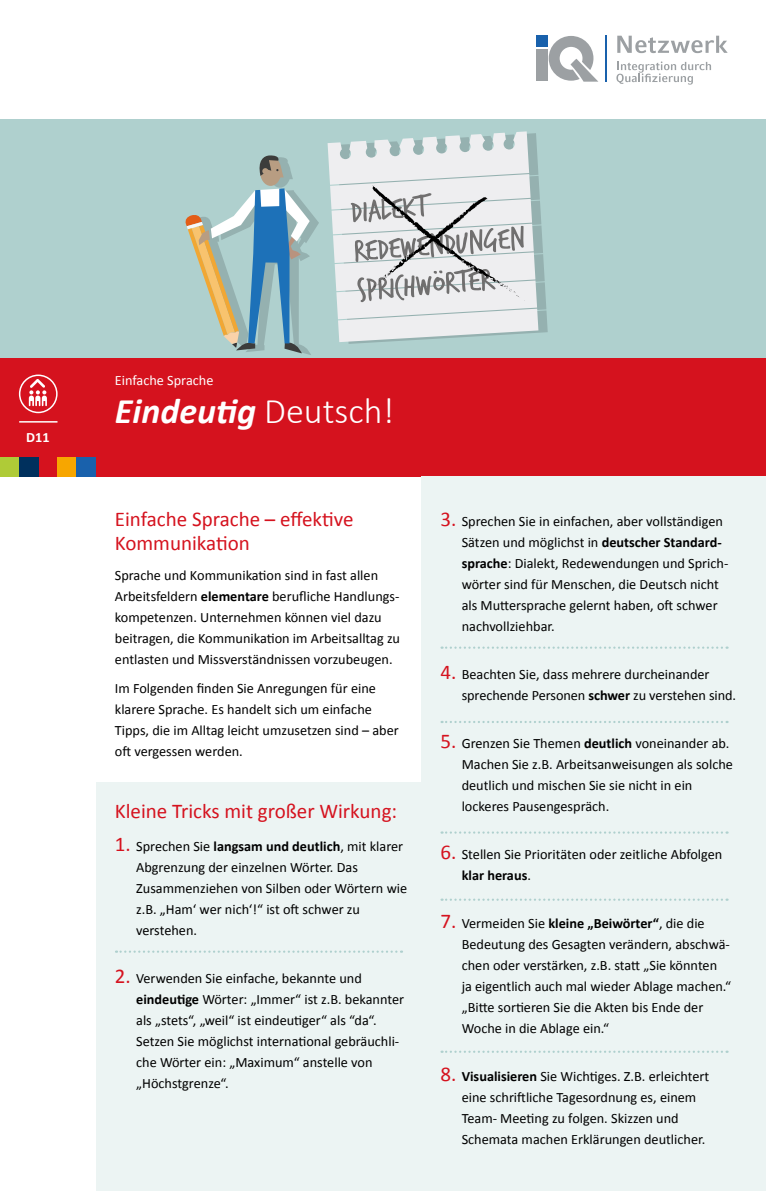
<style>
.page{position:relative;width:766px;height:1191px;background:#fff}
.page>*{position:absolute;margin:0;border:0;box-sizing:border-box;transform-origin:0 0}
.t1{font:italic 700 36px "Calibri";color:#fff}
.t2{font:21px/24px "Calibri";color:#d5121e}
.t3{font:14.25px/21px "Calibri";color:#000}
.t4{font:14.25px "Calibri";color:#fff}
.t5{font:700 14.25px "Calibri";color:#fff}
.s1{font-weight:300;font-style:normal}
.s2{font-weight:700}
.s3{font-size:21px;color:#d5121e}
</style>
<div class="page">
<div style="left:0;top:357px;width:765px;height:119px;background:#d5121e"></div>
<div style="left:0;top:457px;width:19px;height:19px;background:#afcb37"></div>
<div style="left:19px;top:457px;width:19px;height:19px;background:#00305d"></div>
<div style="left:57px;top:457px;width:20px;height:19px;background:#f7a600"></div>
<div style="left:77px;top:457px;width:19px;height:19px;background:#1961ac"></div>
<div style="left:536px;top:49px;width:11px;height:32px;background:#9ca0a3"></div>
<div style="left:536px;top:36px;width:11px;height:11px;background:#1961ac"></div>
<svg style="left:548px;top:36px;width:50px;height:46px"></svg>
<hr style="left:604px;top:35px;width:2px;height:47px;background:#1961ac">
<svg style="left:616px;top:61px;width:94px;height:24px"></svg>
<svg style="left:617px;top:36px;width:110px;height:17px"></svg>
<div style="left:0;top:119px;width:765px;height:238px;background:#afd0ce"></div>
<svg style="left:185px;top:155px;width:134px;height:200px"></svg>
<svg style="left:327px;top:131px;width:220px;height:213px;background:#d1d7d8"></svg>
<div style="left:96px;top:782px;width:344px;height:409px;background:#ecf4f3"></div>
<div style="left:421px;top:476px;width:344px;height:715px;background:#ecf4f3"></div>
<svg style="left:20px;top:375px;width:37px;height:37px"></svg>
<svg style="left:29px;top:379px;width:18px;height:27px"></svg>
<div style="left:19px;top:374px;width:39px;height:39px;border:2px solid #fff;border-radius:50%"></div>
<hr style="left:19px;top:421px;width:38px;height:1px;background:#fff">
<svg style="left:116px;top:950px;width:286px;height:2px"></svg>
<svg style="left:441px;top:646px;width:286px;height:3px"></svg>
<svg style="left:441px;top:721px;width:286px;height:2px"></svg>
<svg style="left:441px;top:831px;width:286px;height:2px"></svg>
<svg style="left:441px;top:898px;width:286px;height:2px"></svg>
<svg style="left:441px;top:1050px;width:286px;height:2px"></svg>
<p class="t5" style="left:26px;top:428px;width:25px">D11</p>
<p class="t4" style="left:115px;top:371px;width:100px">Einfache Sprache</p>
<p class="t1" style="left:115px;top:388px;width:281px">Eindeutig <span class="s1">Deutsch!</span></p>
<p class="t2" style="left:115px;top:507px;width:240px">Einfache Sprache – effektive<br>Kommunikation</p>
<p class="t3" style="left:115px;top:564px;width:286px">Sprache und Kommunikation sind in fast allen Arbeitsfeldern <span class="s2">elementare</span> berufliche Handlungs&shy;kompetenzen. Unternehmen können viel dazu beitragen, die Kommunikation im Arbeitsalltag zu entlasten und Missverständnissen vorzubeugen.</p>
<p class="t3" style="left:115px;top:678px;width:285px">Im Folgenden finden Sie Anregungen für eine klarere Sprache. Es handelt sich um einfache Tipps, die im Alltag leicht umzusetzen sind – aber oft vergessen werden.</p>
<p class="t2" style="left:115px;top:799px;width:284px">Kleine Tricks mit großer Wirkung:</p>
<p class="t3" style="left:136px;top:835px;width:272px;text-indent:-21px"><span class="s3">1.</span> Sprechen Sie <span class="s2">langsam und deutlich</span>, mit klarer Abgrenzung der einzelnen Wörter. Das Zusammenziehen von Silben oder Wörtern wie z.B. „Ham‘ wer nich‘!“ ist oft schwer zu verstehen.</p>
<p class="t3" style="left:136px;top:967px;width:269px;text-indent:-21px"><span class="s3">2.</span> Verwenden Sie einfache, bekannte und <span class="s2">eindeutige</span> Wörter: „Immer“ ist z.B. bekannter als „stets“, „weil“ ist eindeutiger“ als “da“.<br>Setzen Sie möglichst international gebräuchli&shy;che Wörter ein: „Maximum“ anstelle von „Höchstgrenze“.</p>
<p class="t3" style="left:461px;top:511px;width:268px;text-indent:-21px"><span class="s3">3.</span> Sprechen Sie in einfachen, aber vollständigen Sätzen und möglichst in <span class="s2">deutscher Standard&shy;sprache</span>: Dialekt, Redewendungen und Sprich&shy;wörter sind für Menschen, die Deutsch nicht als Muttersprache gelernt haben, oft schwer nachvollziehbar.</p>
<p class="t3" style="left:461px;top:664px;width:276px;text-indent:-21px"><span class="s3">4.</span> Beachten Sie, dass mehrere durcheinander sprechende Personen <span class="s2">schwer</span> zu verstehen sind.</p>
<p class="t3" style="left:461px;top:733px;width:273px;text-indent:-21px"><span class="s3">5.</span> Grenzen Sie Themen <span class="s2">deutlich</span> voneinander ab.<br>Machen Sie z.B. Arbeitsanweisungen als solche deutlich und mischen Sie sie nicht in ein lockeres Pausengespräch.</p>
<p class="t3" style="left:461px;top:844px;width:262px;text-indent:-21px"><span class="s3">6.</span> Stellen Sie Prioritäten oder zeitliche Abfolgen <span class="s2">klar heraus</span>.</p>
<p class="t3" style="left:461px;top:913px;width:271px;text-indent:-21px"><span class="s3">7.</span> Vermeiden Sie <span class="s2">kleine „Beiwörter“</span>, die die Bedeutung des Gesagten verändern, abschwä&shy;chen oder verstärken, z.B. statt „Sie könnten<br>ja eigentlich auch mal wieder Ablage machen.“ „Bitte sortieren Sie die Akten bis Ende der Woche in die Ablage ein.“</p>
<p class="t3" style="left:461px;top:1066px;width:249px;text-indent:-21px"><span class="s3">8.</span> <span class="s2">Visualisieren</span> Sie Wichtiges. Z.B. erleichtert eine schriftliche Tagesordnung es, einem Team- Meeting zu folgen. Skizzen und Schemata machen Erklärungen deutlicher.</p>
</div>
